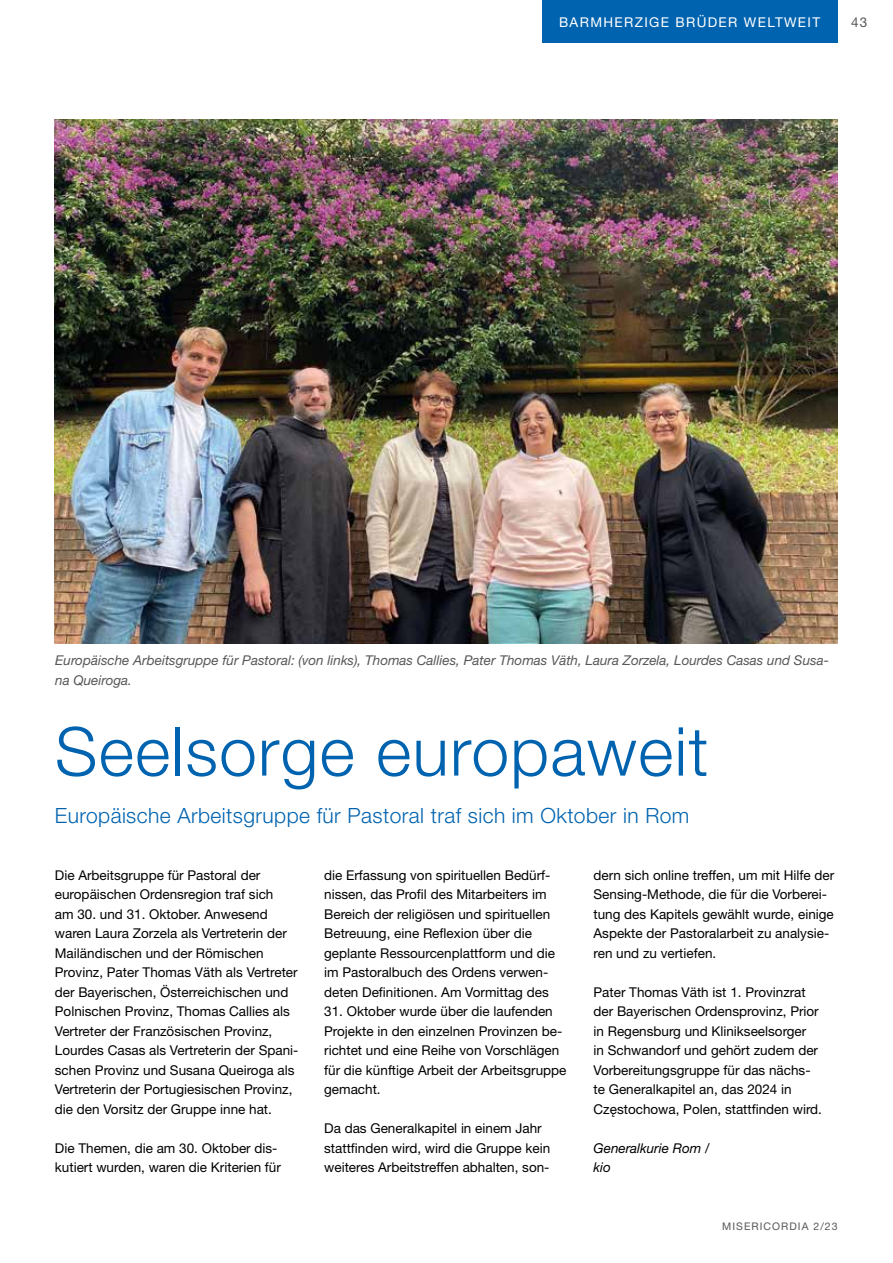
<style>
.page{position:relative;width:893px;height:1263px;background:#fff}
.page>*{position:absolute;margin:0;border:0;box-sizing:border-box;transform-origin:0 0}
.t1{font:300 67.5px "Helvetica Neue LT Pro";letter-spacing:.02em;color:#0063af}
.t2{font:300 21px "Helvetica Neue LT Pro";letter-spacing:.02em;color:#0063af}
.t3{font:13.5px/19.5px "Helvetica Neue LT Pro";color:#000}
.t4{font:italic 13.5px/19.5px "Helvetica Neue LT Pro";color:#575756}
.t5{font:13.5px "Helvetica Neue LT Pro";letter-spacing:.1em;color:#fff}
.t6{font:italic 13.5px/19.5px "Helvetica Neue LT Pro";color:#000}
.t7{font:13.5px "Helvetica Neue LT Pro";color:#575756}
.t8{font:10.5px "Helvetica Neue LT Pro";letter-spacing:.1em;color:#575756}
</style>
<div class="page">
<div style="left:542px;top:0;width:296px;height:43px;background:#0063af"></div>
<img style="left:55px;top:119px;width:783px;height:524px">
<p class="t5" style="left:559px;top:14px;width:263px">BARMHERZIGE BRÜDER WELTWEIT</p>
<p class="t7" style="left:851px;top:14px;width:18px">43</p>
<p class="t4" style="left:55px;top:650px;width:775px">Europäische Arbeitsgruppe für Pastoral: (von links), Thomas Callies, Pater Thomas Väth, Laura Zorzela, Lourdes Casas und Susa&shy;na Queiroga.</p>
<h1 class="t1" style="left:55px;top:710px;width:655px">Seelsorge europaweit</h1>
<h2 class="t2" style="left:55px;top:802px;width:636px">Europäische Arbeitsgruppe für Pastoral traf sich im Oktober in Rom</h2>
<p class="t3" style="left:55px;top:865px;width:245px">Die Arbeitsgruppe für Pastoral der europäischen Ordensregion traf sich<br>am 30. und 31. Oktober. Anwesend waren Laura Zorzela als Vertreterin der Mailändischen und der Römischen Provinz, Pater Thomas Väth als Vertreter der Bayerischen, Österreichischen und Polnischen Provinz, Thomas Callies als Vertreter der Französischen Provinz, Lourdes Casas als Vertreterin der Spani&shy;schen Provinz und Susana Queiroga als Vertreterin der Portugiesischen Provinz, die den Vorsitz der Gruppe inne hat.</p>
<p class="t3" style="left:55px;top:1138px;width:228px">Die Themen, die am 30. Oktober dis&shy;kutiert wurden, waren die Kriterien für</p>
<p class="t3" style="left:324px;top:865px;width:232px">die Erfassung von spirituellen Bedürf&shy;nissen, das Profil des Mitarbeiters im Bereich der religiösen und spirituellen Betreuung, eine Reflexion über die geplante Ressourcenplattform und die im Pastoralbuch des Ordens verwen&shy;deten Definitionen. Am Vormittag des</p>
<p class="t3" style="left:324px;top:1001px;width:244px">31. Oktober wurde über die laufenden Projekte in den einzelnen Provinzen be&shy;richtet und eine Reihe von Vorschlägen für die künftige Arbeit der Arbeitsgruppe gemacht.</p>
<p class="t3" style="left:324px;top:1118px;width:228px">Da das Generalkapitel in einem Jahr stattfinden wird, wird die Gruppe kein weiteres Arbeitstreffen abhalten, son-</p>
<p class="t3" style="left:593px;top:865px;width:242px">dern sich online treffen, um mit Hilfe der Sensing-Methode, die für die Vorberei&shy;tung des Kapitels gewählt wurde, einige Aspekte der Pastoralarbeit zu analysie&shy;ren und zu vertiefen.</p>
<p class="t3" style="left:593px;top:982px;width:230px">Pater Thomas Väth ist 1. Provinzrat der Bayerischen Ordensprovinz, Prior in Regensburg und Klinikseelsorger<br>in Schwandorf und gehört zudem der Vorbereitungsgruppe für das nächs&shy;te Generalkapitel an, das 2024 in Częstochowa, Polen, stattfinden wird.</p>
<p class="t6" style="left:593px;top:1138px;width:117px">Generalkurie Rom / kio</p>
<p class="t8" style="left:722px;top:1220px;width:117px">MISERICORDIA 2/23</p>
</div>
